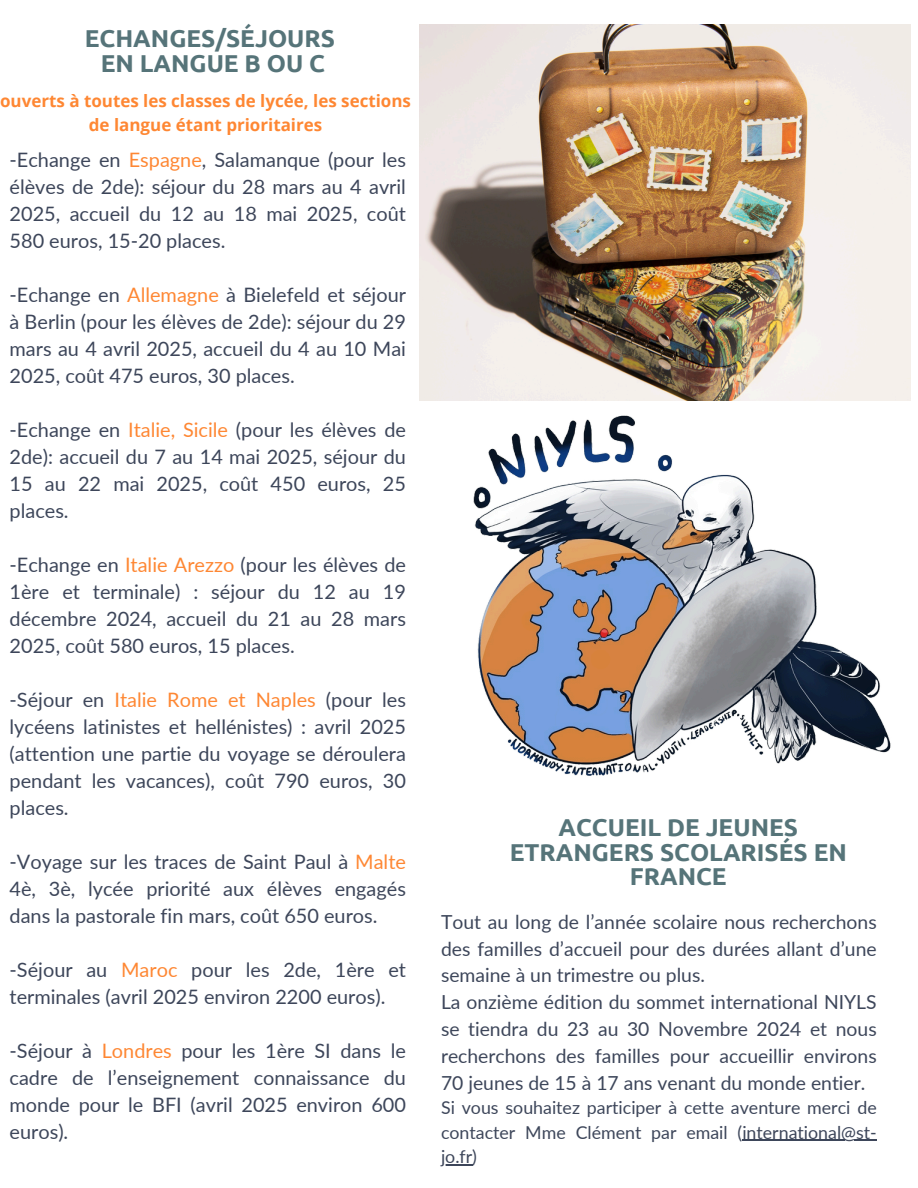
<style>
.page{position:relative;width:918px;height:1188px;background:#fff}
.page>*{position:absolute;margin:0;border:0;box-sizing:border-box;transform-origin:0 0}
.t1{font:700 24.45px/24.8px "Ubuntu";color:#567479;text-align:center}
.t2{font:19.95px/27px "Lato";color:#3d465a;text-align:justify}
.t3{font:19.35px/26.8px "Lato";color:#3d465a}
.t4{font:17.85px/24.5px "Lato";color:#3d465a;text-align:justify}
.t5{font:700 16.95px "Open Sans";color:#fe8733}
.s1{color:#fe8733}
</style>
<div class="page">
<img style="left:420px;top:25px;width:490px;height:376px">
<img style="left:473px;top:415px;width:418px;height:361px">
<hr style="left:742px;top:1140px;width:135px;height:1px;background:#3d465a">
<hr style="left:441px;top:1164px;width:31px;height:1px;background:#3d465a">
<h2 class="t1" style="left:85px;top:26px;width:252px">ECHANGES/SÉJOURS<br>EN LANGUE B OU C</h2>
<h2 class="t5" style="left:0;top:89px;width:412px">ouverts à toutes les classes de lycée, les sections</h2>
<h2 class="t5" style="left:89px;top:112px;width:235px">de langue étant prioritaires</h2>
<h2 class="t2" style="left:10px;top:146px;width:398px">-Echange en <span class="s1">Espagne</span>, Salamanque (pour les élèves de 2de): séjour du 28 mars au 4 avril 2025, accueil du 12 au 18 mai 2025, coût 580 euros, 15-20 places.</h2>
<h3 class="t2" style="left:10px;top:281px;width:398px">-Echange en <span class="s1">Allemagne</span> à Bielefeld et séjour à Berlin (pour les élèves de 2de): séjour du 29 mars au 4 avril 2025, accueil du 4 au 10 Mai 2025, coût 475 euros, 30 places.</h3>
<p class="t2" style="left:10px;top:416px;width:398px">-Echange en <span class="s1">Italie, Sicile</span> (pour les élèves de 2de): accueil du 7 au 14 mai 2025, séjour du 15 au 22 mai 2025, coût 450 euros, 25 places.</p>
<p class="t2" style="left:10px;top:551px;width:398px">-Echange en <span class="s1">Italie Arezzo</span> (pour les élèves de 1ère et terminale) : séjour du 12 au 19 décembre 2024, accueil du 21 au 28 mars 2025, coût 580 euros, 15 places.</p>
<h2 class="t2" style="left:10px;top:686px;width:398px">-Séjour en <span class="s1">Italie Rome et Naples</span> (pour les lycéens latinistes et hellénistes) : avril 2025 (attention une partie du voyage se déroulera pendant les vacances), coût 790 euros, 30 places.</h2>
<h2 class="t2" style="left:10px;top:848px;width:398px">-Voyage sur les traces de Saint Paul à <span class="s1">Malte </span>4è, 3è, lycée priorité aux élèves engagés dans la pastorale fin mars, coût 650 euros.</h2>
<h2 class="t2" style="left:10px;top:956px;width:398px">-Séjour au <span class="s1">Maroc</span> pour les 2de, 1ère et terminales (avril 2025 environ 2200 euros).</h2>
<h2 class="t2" style="left:10px;top:1037px;width:398px">-Séjour à <span class="s1">Londres</span> pour les 1ère SI dans le cadre de l’enseignement connaissance du monde pour le BFI (avril 2025 environ 600 euros).</h2>
<h1 class="t1" style="left:510px;top:814px;width:339px">ACCUEIL DE JEUNES<br>ETRANGERS SCOLARISÉS EN<br>FRANCE</h1>
<h2 class="t3" style="left:441px;top:908px;width:437px">Tout au long de l’année scolaire nous recherchons des familles d’accueil pour des durées allant d’une semaine à un trimestre ou plus.<br>La onzième édition du sommet international NIYLS se tiendra du 23 au 30 Novembre 2024 et nous recherchons des familles pour accueillir environs 70 jeunes de 15 à 17 ans venant du monde entier.</h2>
<h2 class="t4" style="left:441px;top:1095px;width:437px">Si vous souhaitez participer à cette aventure merci de contacter Mme Clément par email (international@st&shy;jo.fr)</h2>
</div>
